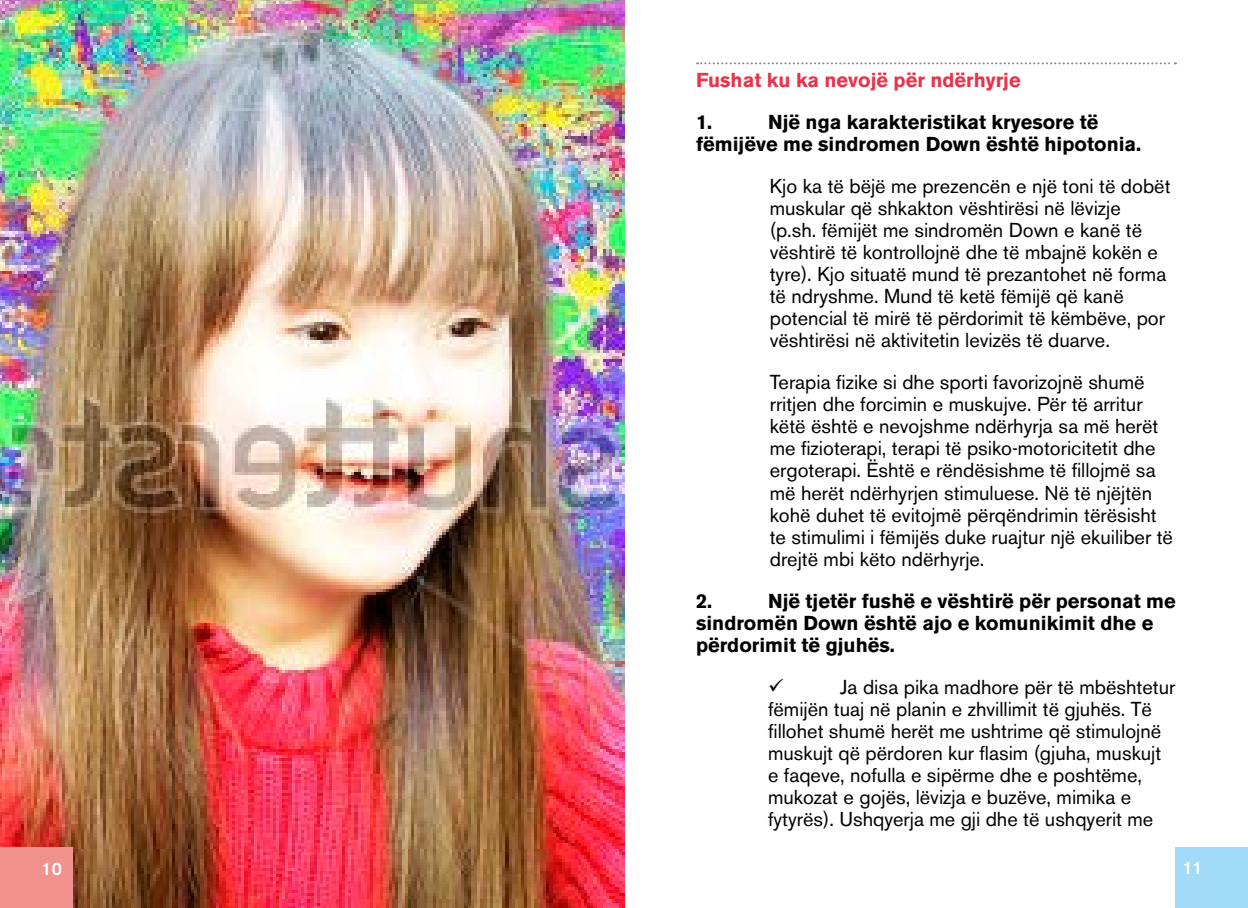
<style>
.page{position:relative;width:1248px;height:908px;background:#fff}
.page>*{position:absolute;margin:0;border:0;box-sizing:border-box;transform-origin:0 0}
.t1{font:20px/22px "Akzidenz Grotesk BE";color:#000}
.t2{font:700 20px/22px "Akzidenz Grotesk BE";color:#000}
.t3{font:700 20px "Akzidenz Grotesk BE";color:#e7344c}
.t4{font:500 18px "Akzidenz Grotesk BE";color:#fff}
</style>
<div class="page">
<svg style="left:697px;top:62px;width:478px;height:2px"></svg>
<img style="left:0;top:0;width:624px;height:907px">
<div style="left:1175px;top:847px;width:72px;height:60px;background:#a1daf8"></div>
<div style="left:0;top:847px;width:72px;height:60px;background:#f2928e"></div>
<p class="t3" style="left:696px;top:68px;width:326px">Fushat ku ka nevojë për ndërhyrje</p>
<p class="t2" style="left:696px;top:111px;width:18px">1.</p>
<p class="t2" style="left:696px;top:111px;width:446px;text-indent:72px">Një nga karakteristikat kryesore të fëmijëve me sindromen Down është hipotonia.</p>
<p class="t1" style="left:769px;top:175px;width:402px">Kjo ka të bëjë me prezencën e një toni të dobët muskular që shkakton vështirësi në lëvizje (p.sh. fëmijët me sindromën Down e kanë të vështirë të kontrollojnë dhe të mbajnë kokën e tyre). Kjo situatë mund të prezantohet në forma të ndryshme. Mund të ketë fëmijë që kanë potencial të mirë të përdorimit të këmbëve, por vështirësi në aktivitetin levizës të duarve.</p>
<p class="t1" style="left:769px;top:371px;width:404px">Terapia fizike si dhe sporti favorizojnë shumë rritjen dhe forcimin e muskujve. Për të arritur këtë është e nevojshme ndërhyrja sa më herët me fizioterapi, terapi të psiko-motoricitetit dhe ergoterapi. Është e rëndësishme të fillojmë sa më herët ndërhyrjen stimuluese. Në të njëjtën kohë duhet të evitojmë përqëndrimin tërësisht te stimulimi i fëmijës duke ruajtur një ekuiliber të drejtë mbi këto ndërhyrje.</p>
<p class="t2" style="left:696px;top:589px;width:18px">2.</p>
<p class="t2" style="left:696px;top:589px;width:481px;text-indent:72px">Një tjetër fushë e vështirë për personat me sindromën Down është ajo e komunikimit dhe e përdorimit të gjuhës.</p>
<p class="t1" style="left:768px;top:675px;width:409px;text-indent:72px">Ja disa pika madhore për të mbështetur fëmijën tuaj në planin e zhvillimit të gjuhës. Të fillohet shumë herët me ushtrime që stimulojnë muskujt që përdoren kur flasim (gjuha, muskujt e faqeve, nofulla e sipërme dhe e poshtëme, mukozat e gojës, lëvizja e buzëve, mimika e fytyrës). Ushqyerja me gji dhe të ushqyerit me</p>
<p class="t4" style="left:41px;top:857px;width:22px">10</p>
<p class="t4" style="left:1182px;top:855px;width:21px">11</p>
</div>
